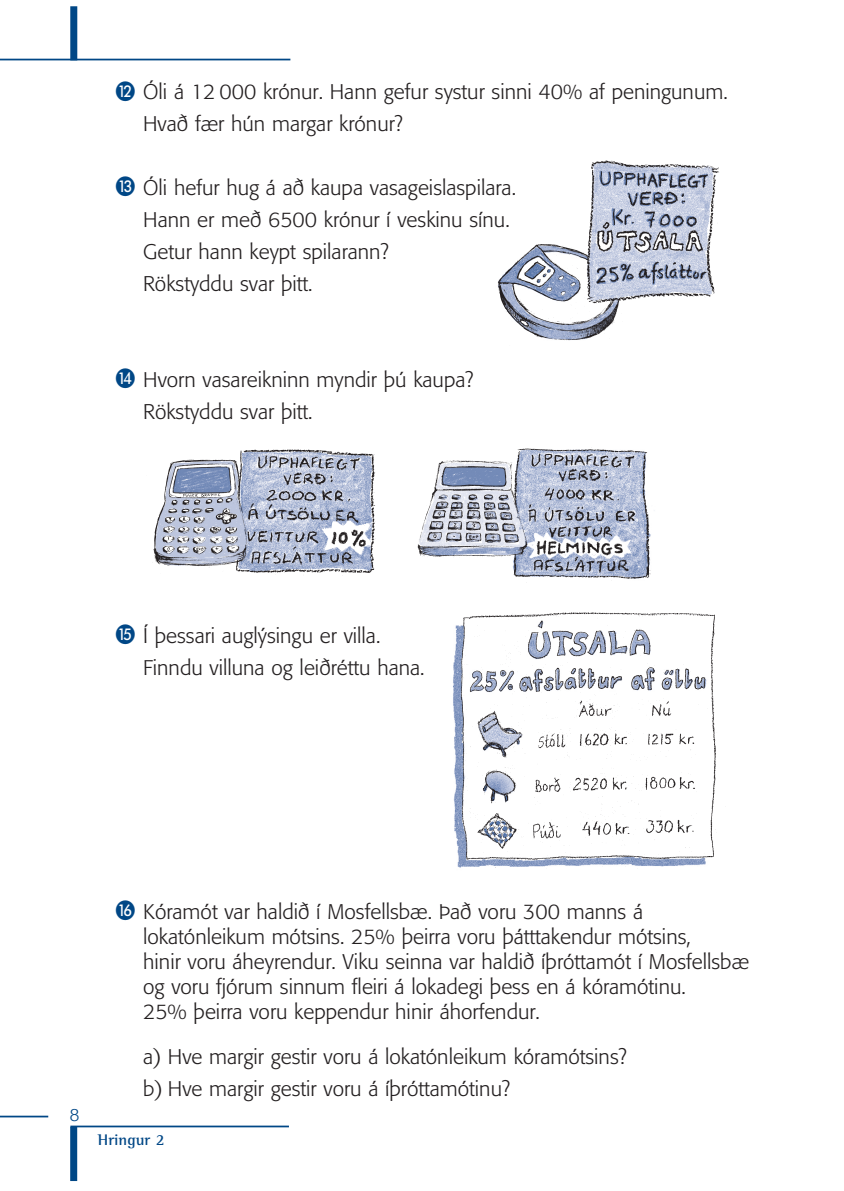
<style>
.page{position:relative;width:844px;height:1191px;background:#fff}
.page>*{position:absolute;margin:0;border:0;box-sizing:border-box;transform-origin:0 0}
.t1{font:300 21px/32px "Formata";color:#231f20}
.t2{font:300 17.5px "Formata";color:#004786}
.t3{font:700 15.75px "Rotis Semi Serif";color:#004786}
.s1{font-family:"European Pi One";font-weight:400;font-size:20.3px;color:#004786}
</style>
<div class="page">
<hr style="left:0;top:1115px;width:48px;height:2px;background:#004786">
<div style="left:70px;top:1126px;width:7px;height:55px;background:#004786"></div>
<hr style="left:70px;top:1125px;width:219px;height:2px;background:#004786">
<hr style="left:0;top:59px;width:290px;height:1px;background:#004786">
<div style="left:70px;top:6px;width:7px;height:54px;background:#004786"></div>
<img style="left:453px;top:612px;width:263px;height:256px">
<img style="left:498px;top:244px;width:120px;height:97px">
<img style="left:584px;top:160px;width:135px;height:147px">
<img style="left:513px;top:449px;width:138px;height:130px">
<img style="left:417px;top:448px;width:118px;height:116px">
<img style="left:240px;top:449px;width:135px;height:124px">
<img style="left:153px;top:454px;width:100px;height:119px">
<p class="t1" style="left:143px;top:76px;width:586px;text-indent:-27px"><span class="s1">L</span> Óli á 12 000 krón-ur. Hann gef-ur syst-ur sinni 40% af pen-ing-un-um.<br>Hva› fær hún marg-ar krón-ur?</p>
<p class="t1" style="left:143px;top:172px;width:374px;text-indent:-27px"><span class="s1">M</span> Óli hef-ur hug á a› kaupa vasa-geisla-spil-ara.<br>Hann er me› 6500 krón-ur í vesk-inu sínu.<br>Get-ur hann keypt spil-ar-ann?<br>Rök-styddu svar flitt.</p>
<p class="t1" style="left:143px;top:364px;width:331px;text-indent:-27px"><span class="s1">N</span> Hvorn vasa-reikn-inn mynd-ir flú kaupa?<br>Rök-styddu svar flitt.</p>
<p class="t1" style="left:143px;top:619px;width:283px;text-indent:-27px"><span class="s1">O</span> Í fless-ari aug-l‡s-ingu er villa.<br>Finndu vill-una og lei›-réttu hana.</p>
<p class="t2" style="left:70px;top:1105px;width:12px">8</p>
<p class="t1" style="left:143px;top:898px;width:607px;line-height:25.2px;text-indent:-27px"><span class="s1">P</span> Kór-a-mót var hald-i› í Mos-fells-bæ. fia› voru 300 manns á lokatón-leik-um móts-ins. 25% fleirra voru flátt-tak-end-ur móts-ins,<br>hin-ir voru áheyr-end-ur. Viku seinna var hald-i› íflrótta-mót í Mos-fells-bæ og voru fjór-um sinn-um fleiri á loka-degi fless en á kór-a-mót-inu.<br>25% fleirra voru kepp-end-ur hin-ir áhorf-end-ur.</p>
<p class="t1" style="left:143px;top:1040px;width:485px">a) Hve marg-ir gest-ir voru á lokatón-leik-um kór-a-móts-ins? b) Hve marg-ir gest-ir voru á íflrótta-mót-inu?</p>
<p class="t3" style="left:98px;top:1130px;width:68px">Hringur 2</p>
</div>
